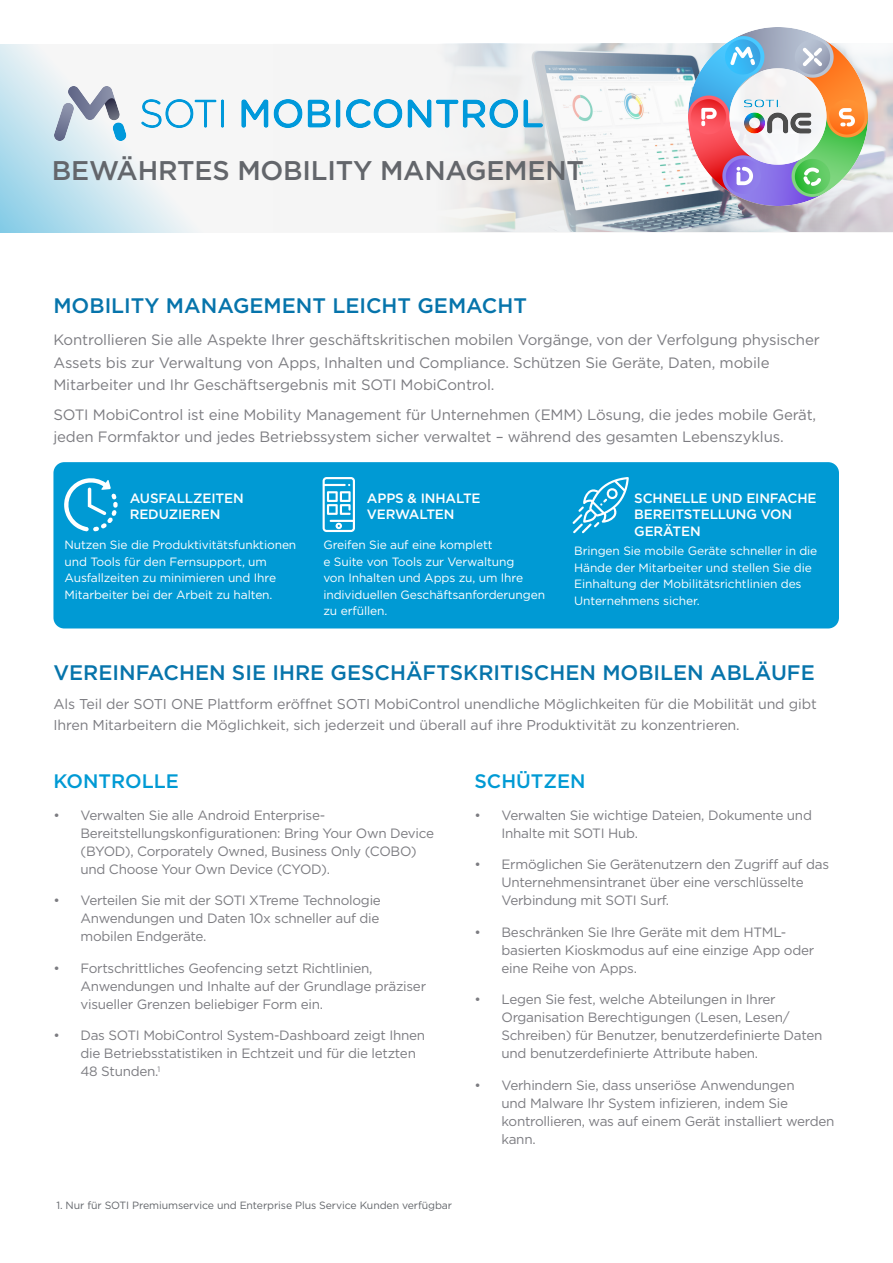
<style>
.page{position:relative;width:893px;height:1263px;background:#fff}
.page>*{position:absolute;margin:0;border:0;box-sizing:border-box;transform-origin:0 0}
.t1{font:500 27px "Gotham";letter-spacing:-.01em;color:#63666b}
.t2{font:500 21px "Gotham";color:#0674ab}
.t3{font:500 19.5px "Gotham";color:#009ad4}
.t4{font:15px/22.5px "Gotham";letter-spacing:-.01em;color:#7c7c81}
.t5{font:14.25px/21px "Gotham";letter-spacing:-.01em;color:#7c7c81}
.t6{font:13.5px/18px "Gotham";letter-spacing:-.02em;color:#7c7c81}
.t7{font:500 13.5px/16.5px "Gotham";letter-spacing:-.01em;color:#fff}
.t8{font:12px/16.5px "Gotham";letter-spacing:-.01em;color:#fff}
.t9{font:10.5px "Gotham";letter-spacing:-.01em;color:#63666b}
</style>
<div class="page">
<svg style="left:0;top:44px;width:893px;height:188px;fill:#f2f5f6"></svg>
<div style="left:53px;top:462px;width:786px;height:166px;background:#009ad4;border-radius:11px"></div>
<svg style="left:572px;top:477px;width:57px;height:56px"></svg>
<svg style="left:64px;top:478px;width:54px;height:53px"></svg>
<svg style="left:323px;top:477px;width:32px;height:55px"></svg>
<img style="left:274px;top:43px;width:343px;height:188px">
<svg style="left:617px;top:43px;width:276px;height:188px"></svg>
<img style="left:54px;top:87px;width:489px;height:54px">
<img style="left:689px;top:28px;width:178px;height:178px">
<p class="t1" style="left:52px;top:152px;width:534px">BEWÄHRTES MOBILITY MANAGEMENT</p>
<p class="t2" style="left:53px;top:292px;width:475px">MOBILITY MANAGEMENT LEICHT GEMACHT</p>
<p class="t4" style="left:53px;top:328px;width:768px">Kontrollieren Sie alle Aspekte Ihrer geschäftskritischen mobilen Vorgänge, von der Verfolgung physischer<br>Assets bis zur Verwaltung von Apps, Inhalten und Compliance. Schützen Sie Geräte, Daten, mobile<br>Mitarbeiter und Ihr Geschäftsergebnis mit SOTI MobiControl.</p>
<p class="t4" style="left:53px;top:403px;width:764px">SOTI MobiControl ist eine Mobility Management für Unternehmen (EMM) Lösung, die jedes mobile Gerät, jeden Formfaktor und jedes Betriebssystem sicher verwaltet – während des gesamten Lebenszyklus.</p>
<p class="t7" style="left:130px;top:490px;width:115px">AUSFALLZEITEN<br>REDUZIEREN</p>
<p class="t8" style="left:64px;top:537px;width:233px">Nutzen Sie die Produktivitätsfunktionen und Tools für den Fernsupport, um Ausfallzeiten zu minimieren und Ihre Mitarbeiter bei der Arbeit zu halten.</p>
<p class="t7" style="left:367px;top:490px;width:115px">APPS &amp; INHALTE<br>VERWALTEN</p>
<p class="t8" style="left:323px;top:537px;width:223px">Greifen Sie auf eine komplett<br>e Suite von Tools zur Verwaltung<br>von Inhalten und Apps zu, um Ihre individuellen Geschäftsanforderungen zu erfüllen.</p>
<p class="t7" style="left:634px;top:490px;width:184px">SCHNELLE UND EINFACHE<br>BEREITSTELLUNG VON<br>GERÄTEN</p>
<p class="t8" style="left:574px;top:543px;width:245px">Bringen Sie mobile Geräte schneller in die Hände der Mitarbeiter und stellen Sie die Einhaltung der Mobilitätsrichtlinien des Unternehmens sicher.</p>
<p class="t2" style="left:53px;top:658px;width:763px">VEREINFACHEN SIE IHRE GESCHÄFTSKRITISCHEN MOBILEN ABLÄUFE</p>
<p class="t5" style="left:53px;top:693px;width:765px">Als Teil der SOTI ONE Plattform eröffnet SOTI MobiControl unendliche Möglichkeiten für die Mobilität und gibt<br>Ihren Mitarbeitern die Möglichkeit, sich jederzeit und überall auf ihre Produktivität zu konzentrieren.</p>
<p class="t3" style="left:53px;top:769px;width:127px">KONTROLLE</p>
<p class="t6" style="left:80px;top:806px;width:355px;text-indent:-27px">• Verwalten Sie alle Android Enterprise-Bereitstellungskonfigurationen: Bring Your Own Device (BYOD), Corporately Owned, Business Only (COBO) und Choose Your Own Device (CYOD).</p>
<p class="t6" style="left:80px;top:891px;width:302px;text-align:justify;text-indent:-27px">• Verteilen Sie mit der SOTI XTreme Technologie Anwendungen und Daten 10x schneller auf die mobilen Endgeräte.</p>
<p class="t6" style="left:80px;top:959px;width:347px;text-indent:-27px">• Fortschrittliches Geofencing setzt Richtlinien,<br>Anwendungen und Inhalte auf der Grundlage präziser visueller Grenzen beliebiger Form ein.</p>
<p class="t6" style="left:80px;top:1026px;width:346px;text-indent:-27px">• Das SOTI MobiControl System-Dashboard zeigt Ihnen die Betriebsstatistiken in Echtzeit und für die letzten<br>48 Stunden.<sup>1</sup></p>
<p class="t9" style="left:56px;top:1198px;width:397px">1. Nur für SOTI Premiumservice und Enterprise Plus Service Kunden verfügbar</p>
<p class="t3" style="left:474px;top:769px;width:112px">SCHÜTZEN</p>
<p class="t6" style="left:501px;top:806px;width:312px;text-indent:-27px">• Verwalten Sie wichtige Dateien, Dokumente und<br>Inhalte mit SOTI Hub.</p>
<p class="t6" style="left:501px;top:855px;width:329px;text-indent:-27px">• Ermöglichen Sie Gerätenutzern den Zugriff auf das<br>Unternehmensintranet über eine verschlüsselte<br>Verbindung mit SOTI Surf.</p>
<p class="t6" style="left:501px;top:923px;width:314px;text-indent:-27px">• Beschränken Sie Ihre Geräte mit dem HTML&shy;basierten Kioskmodus auf eine einzige App oder eine Reihe von Apps.</p>
<p class="t6" style="left:501px;top:990px;width:322px;text-indent:-27px">• Legen Sie fest, welche Abteilungen in Ihrer Organisation Berechtigungen (Lesen, Lesen/ Schreiben) für Benutzer, benutzerdefinierte Daten und benutzerdefinierte Attribute haben.</p>
<p class="t6" style="left:501px;top:1076px;width:335px;text-indent:-27px">• Verhindern Sie, dass unseriöse Anwendungen<br>und Malware Ihr System infizieren, indem Sie kontrollieren, was auf einem Gerät installiert werden kann.</p>
</div>
